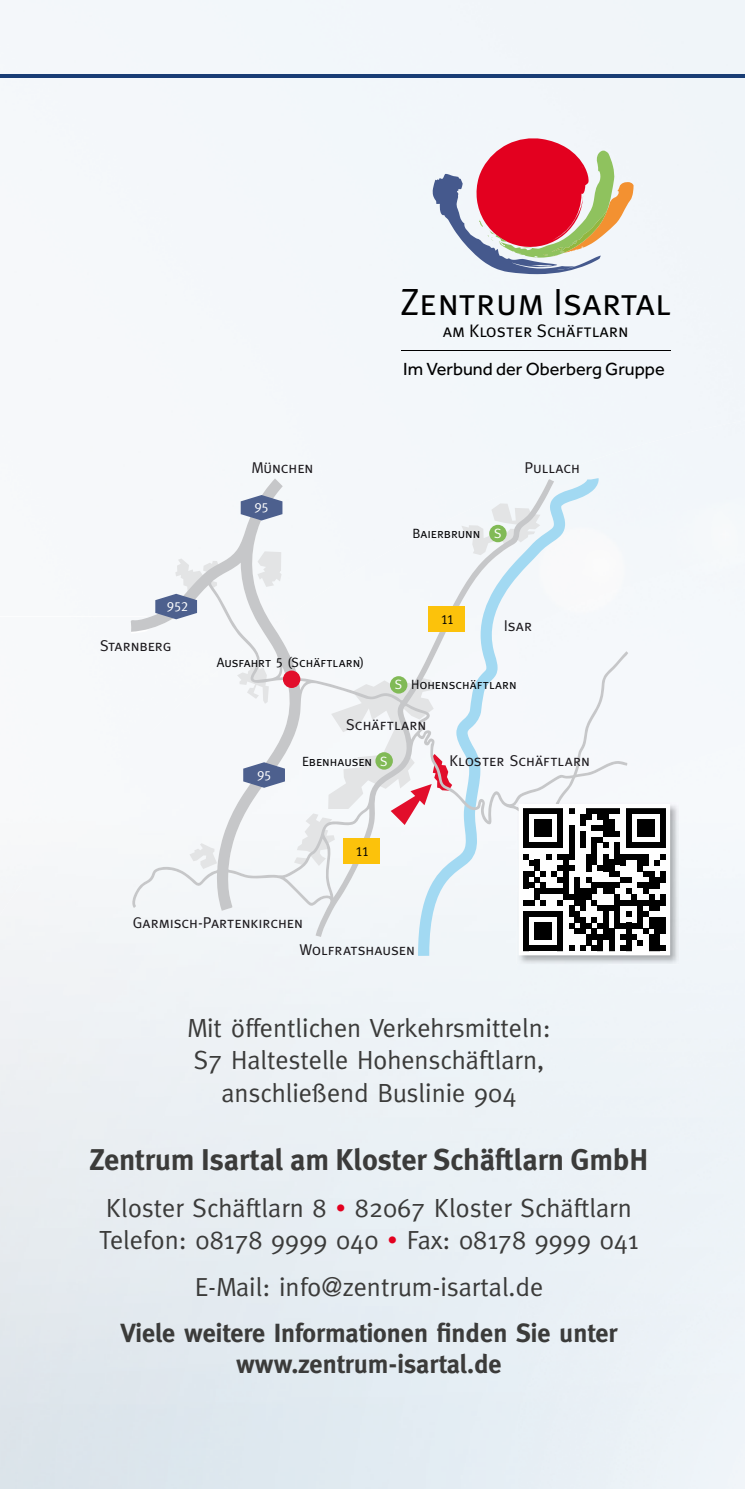
<style>
.page{position:relative;width:745px;height:1489px;background:#fff}
.page>*{position:absolute;margin:0;border:0;box-sizing:border-box;transform-origin:0 0}
.t1{font:37.75px "Meta Plus Normal Caps";color:#000}
.t2{font:700 30px "Meta Plus";letter-spacing:-.01em;color:#3b3b3a}
.t3{font:26.25px/32.5px "Meta";color:#3b3b3a;text-align:center}
.t4{font:700 26.25px/31.5px "Meta";color:#3b3b3a;text-align:center}
.t5{font:18.25px "Effra";color:#000}
.t6{font:18.25px "Meta Plus Normal Caps";color:#000}
.t7{font:15.75px/26.8px "Meta Caps";letter-spacing:-.005em;color:#1b181c}
.t8{font:13.5px "Meta Caps";letter-spacing:-.005em;color:#030305}
.t9{font:13.5px "Meta Caps";color:#fff}
.s1{color:#fff}
.s2{font-size:20px;color:#e3001f}
</style>
<div class="page">
<div style="left:0;top:0;width:744px;height:1488px;background:#ecf2f6"></div>
<div style="left:0;top:172px;width:506px;height:444px;background:#f5f8fa"></div>
<div style="left:0;top:616px;width:130px;height:197px;background:#f7f9fa"></div>
<img style="left:517px;top:420px;width:227px;height:402px">
<img style="left:75px;top:718px;width:89px;height:770px">
<img style="left:0;top:813px;width:76px;height:675px">
<hr style="left:0;top:74px;width:744px;height:4px;background:#193d75">
<svg style="left:130px;top:478px;width:498px;height:458px;fill:#f5f8fa"></svg>
<div style="left:489px;top:525px;width:17px;height:17px;background:#81ba56;border-radius:50%"></div>
<svg style="left:294px;top:677px;width:158px;height:188px"></svg>
<svg style="left:240px;top:495px;width:42px;height:25px"></svg>
<svg style="left:243px;top:762px;width:42px;height:25px"></svg>
<svg style="left:155px;top:558px;width:64px;height:61px"></svg>
<div style="left:428px;top:606px;width:36px;height:25px;background:#fcc20b"></div>
<div style="left:343px;top:838px;width:36px;height:25px;background:#fcc20b"></div>
<div style="left:283px;top:670px;width:17px;height:18px;background:#e20e2b;border-radius:50%"></div>
<img style="left:516px;top:802px;width:162px;height:160px">
<img style="left:516px;top:802px;width:52px;height:96px">
<svg style="left:518px;top:804px;width:151px;height:151px;background:#838383"></svg>
<svg style="left:432px;top:138px;width:201px;height:136px"></svg>
<hr style="left:400px;top:349px;width:270px;height:1px;background:#000">
<h1 class="t1" style="left:400px;top:280px;width:272px">Zentrum Isartal</h1>
<p class="t6" style="left:442px;top:320px;width:187px">am Kloster Schäftlarn</p>
<p class="t5" style="left:403px;top:358px;width:263px">Im Verbund der Oberberg Gruppe</p>
<p class="t7" style="left:251px;top:453px;width:64px">München</p>
<p class="t7" style="left:524px;top:453px;width:57px">Pullach</p>
<p class="t9" style="left:167px;top:598px;width:23px">952</p>
<p class="t7" style="left:100px;top:631px;width:73px">Starnberg</p>
<p class="t9" style="left:254px;top:499px;width:16px">95</p>
<p class="t8" style="left:216px;top:654px;width:149px">Ausfahrt 5 (Schäftlarn)</p>
<p class="t8" style="left:412px;top:525px;width:90px">Baierbrunn <span class="s1">S</span></p>
<p class="t8" style="left:440px;top:611px;width:15px">11</p>
<p class="t7" style="left:503px;top:612px;width:30px">Isar</p>
<p class="t8" style="left:394px;top:676px;width:123px"><span class="s1">S</span> Hohenschäftlarn</p>
<p class="t9" style="left:257px;top:767px;width:16px">95</p>
<p class="t7" style="left:346px;top:710px;width:82px">Schäftlarn</p>
<p class="t8" style="left:302px;top:753px;width:87px">Ebenhausen <span class="s1">S</span></p>
<p class="t7" style="left:449px;top:746px;width:142px">Kloster Schäftlarn</p>
<p class="t8" style="left:355px;top:843px;width:15px">11</p>
<p class="t7" style="left:299px;top:908px;width:117px;text-indent:-167px">Garmisch-Partenkirchen<br>Wolfratshausen</p>
<p class="t3" style="left:187px;top:1010px;width:365px">Mit öffentlichen Verkehrsmitteln:<br>S7 Haltestelle Hohenschäftlarn, anschließend Buslinie 904</p>
<p class="t2" style="left:89px;top:1142px;width:560px">Zentrum Isartal am Kloster Schäftlarn GmbH</p>
<p class="t3" style="left:99px;top:1190px;width:540px;text-align:left">Kloster Schäftlarn 8 <span class="s2">•</span> 82067 Kloster Schäftlarn<br>Telefon: 08178 9999 040 <span class="s2">•</span> Fax: 08178 9999 041</p>
<p class="t3" style="left:194px;top:1270px;width:350px">E-Mail: info@zentrum-isartal.de</p>
<p class="t4" style="left:120px;top:1316px;width:498px">Viele weitere Informationen finden Sie unter www.zentrum-isartal.de</p>
</div>
